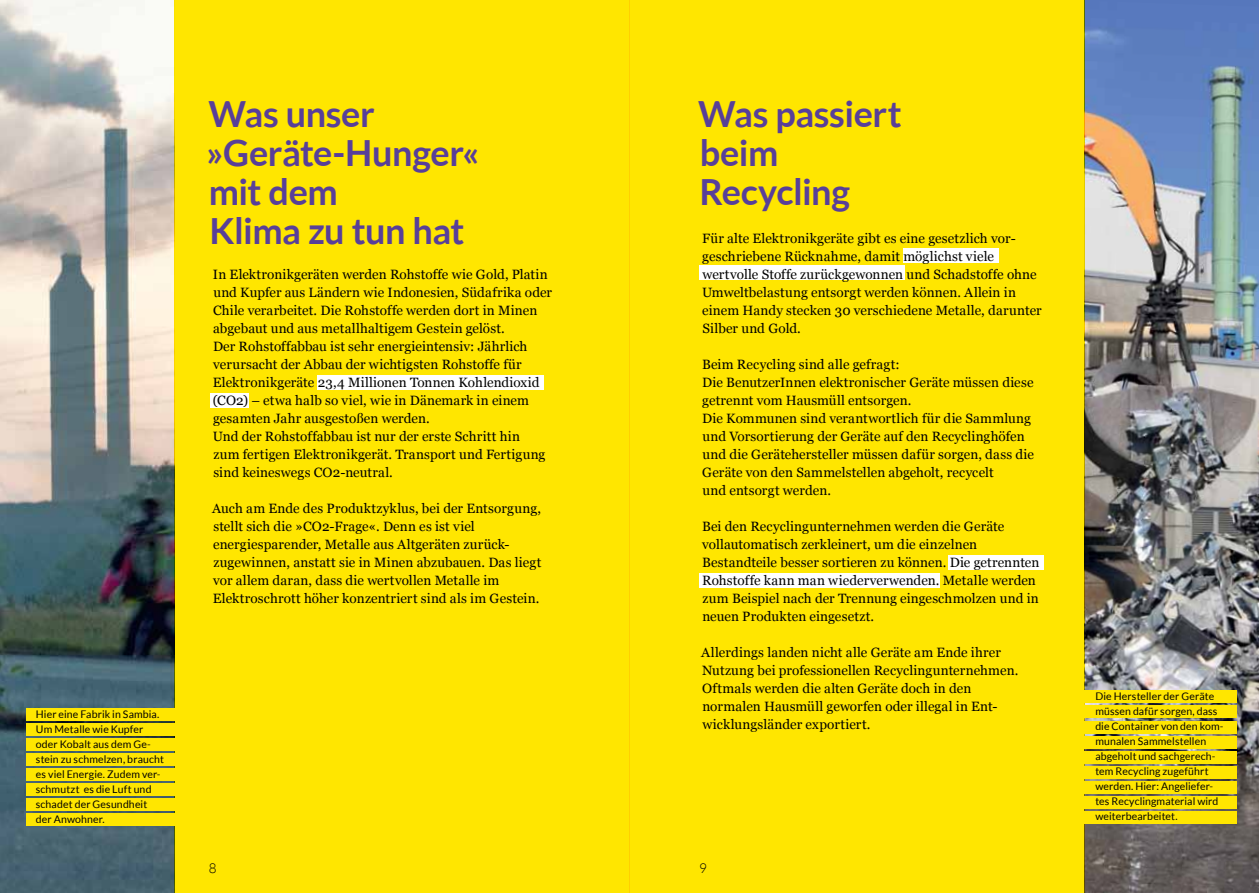
<style>
.page{position:relative;width:1259px;height:893px;background:#fff}
.page>*{position:absolute;margin:0;border:0;box-sizing:border-box;transform-origin:0 0}
.t1{font:700 36px/39px "Lato";letter-spacing:-.015em;color:#583f99}
.t2{font:13.5px/18px "Georgia";letter-spacing:.005em;color:#000}
.t3{font:300 13.5px "Lato";color:#000}
.t4{font:10.5px/15px "Lato";letter-spacing:.01em;color:#000}
</style>
<div class="page">
<img style="left:0;top:0;width:174px;height:893px">
<img style="left:1084px;top:0;width:175px;height:893px">
<div style="left:629px;top:0;width:455px;height:893px;background:#ffe600"></div>
<div style="left:174px;top:0;width:455px;height:893px;background:#ffe600"></div>
<div style="left:27px;top:753px;width:162px;height:13px;background:#ffe600"></div>
<div style="left:27px;top:708px;width:162px;height:12px;background:#ffe600"></div>
<div style="left:27px;top:768px;width:162px;height:13px;background:#ffe600"></div>
<div style="left:27px;top:723px;width:162px;height:12px;background:#ffe600"></div>
<div style="left:27px;top:783px;width:162px;height:13px;background:#ffe600"></div>
<div style="left:27px;top:738px;width:162px;height:13px;background:#ffe600"></div>
<div style="left:27px;top:798px;width:162px;height:13px;background:#ffe600"></div>
<div style="left:27px;top:813px;width:162px;height:13px;background:#ffe600"></div>
<div style="left:1082px;top:751px;width:155px;height:13px;background:#ffe600"></div>
<div style="left:1082px;top:705px;width:155px;height:13px;background:#ffe600"></div>
<div style="left:1082px;top:690px;width:155px;height:13px;background:#ffe600"></div>
<div style="left:1082px;top:766px;width:155px;height:13px;background:#ffe600"></div>
<div style="left:1082px;top:721px;width:155px;height:12px;background:#ffe600"></div>
<div style="left:1082px;top:781px;width:155px;height:13px;background:#ffe600"></div>
<div style="left:1082px;top:736px;width:155px;height:12px;background:#ffe600"></div>
<div style="left:1082px;top:796px;width:155px;height:13px;background:#ffe600"></div>
<div style="left:1082px;top:811px;width:155px;height:13px;background:#ffe600"></div>
<div style="left:903px;top:248px;width:96px;height:15px;background:#fff"></div>
<div style="left:699px;top:266px;width:206px;height:14px;background:#fff"></div>
<div style="left:317px;top:376px;width:227px;height:14px;background:#fff"></div>
<div style="left:948px;top:555px;width:95px;height:14px;background:#fff"></div>
<div style="left:700px;top:573px;width:240px;height:14px;background:#fff"></div>
<div style="left:210px;top:394px;width:39px;height:14px;background:#fff"></div>
<p class="t4" style="left:36px;top:707px;width:130px">Hier eine Fabrik in Sambia.<br>Um Metalle wie Kupfer oder Kobalt aus dem Ge&shy;stein zu schmelzen, braucht es viel Energie. Zudem ver&shy;schmutzt es die Luft und schadet der Gesundheit der Anwohner.</p>
<h1 class="t1" style="left:206px;top:93px;width:275px">Was unser »Geräte-Hunger« mit dem<br>Klima zu tun hat</h1>
<p class="t2" style="left:213px;top:266px;width:341px">In Elektronikgeräten werden Rohstoffe wie Gold, Platin und Kupfer aus Ländern wie Indonesien, Südafrika oder Chile verarbeitet. Die Rohstoffe werden dort in Minen abgebaut und aus metallhaltigem Gestein gelöst.<br>Der Rohstoffabbau ist sehr energieintensiv: Jährlich verursacht der Abbau der wichtigsten Rohstoffe für Elektronikgeräte 23,4 Millionen Tonnen Kohlendioxid (CO2) – etwa halb so viel, wie in Dänemark in einem gesamten Jahr ausgestoßen werden.<br>Und der Rohstoffabbau ist nur der erste Schritt hin<br>zum fertigen Elektronikgerät. Transport und Fertigung sind keineswegs CO2-neutral.</p>
<p class="t2" style="left:212px;top:500px;width:331px">Auch am Ende des Produktzyklus, bei der Entsorgung, stellt sich die »CO2-Frage«. Denn es ist viel energiesparender, Metalle aus Altgeräten zurück&shy;zugewinnen, anstatt sie in Minen abzubauen. Das liegt vor allem daran, dass die wertvollen Metalle im Elektroschrott höher konzentriert sind als im Gestein.</p>
<h1 class="t1" style="left:698px;top:93px;width:205px">Was passiert beim<br>Recycling</h1>
<p class="t2" style="left:702px;top:230px;width:341px">Für alte Elektronikgeräte gibt es eine gesetzlich vor&shy;geschriebene Rücknahme, damit möglichst viele wertvolle Stoffe zurückgewonnen und Schadstoffe ohne Umweltbelastung entsorgt werden können. Allein in einem Handy stecken 30 verschiedene Metalle, darunter Silber und Gold.</p>
<p class="t2" style="left:702px;top:356px;width:333px">Beim Recycling sind alle gefragt:<br>Die BenutzerInnen elektronischer Geräte müssen diese getrennt vom Hausmüll entsorgen.<br>Die Kommunen sind verantwortlich für die Sammlung und Vorsortierung der Geräte auf den Recyclinghöfen und die Gerätehersteller müssen dafür sorgen, dass die Geräte von den Sammelstellen abgeholt, recycelt<br>und entsorgt werden.</p>
<p class="t2" style="left:702px;top:518px;width:339px">Bei den Recyclingunternehmen werden die Geräte vollautomatisch zerkleinert, um die einzelnen Bestandteile besser sortieren zu können. Die getrennten Rohstoffe kann man wiederverwenden. Metalle werden zum Beispiel nach der Trennung eingeschmolzen und in neuen Produkten eingesetzt.</p>
<p class="t2" style="left:701px;top:644px;width:319px">Allerdings landen nicht alle Geräte am Ende ihrer Nutzung bei professionellen Recyclingunternehmen.<br>Oftmals werden die alten Geräte doch in den normalen Hausmüll geworfen oder illegal in Ent&shy;wicklungsländer exportiert.</p>
<p class="t3" style="left:209px;top:861px;width:9px">8</p>
<p class="t3" style="left:699px;top:861px;width:9px">9</p>
<p class="t4" style="left:1095px;top:689px;width:130px">Die Hersteller der Geräte müssen dafür sorgen, dass die Container von den kom&shy;munalen Sammelstellen abgeholt und sachgerech&shy;tem Recycling zugeführt werden. Hier: Angeliefer&shy;tes Recyclingmaterial wird weiterbearbeitet.</p>
</div>
